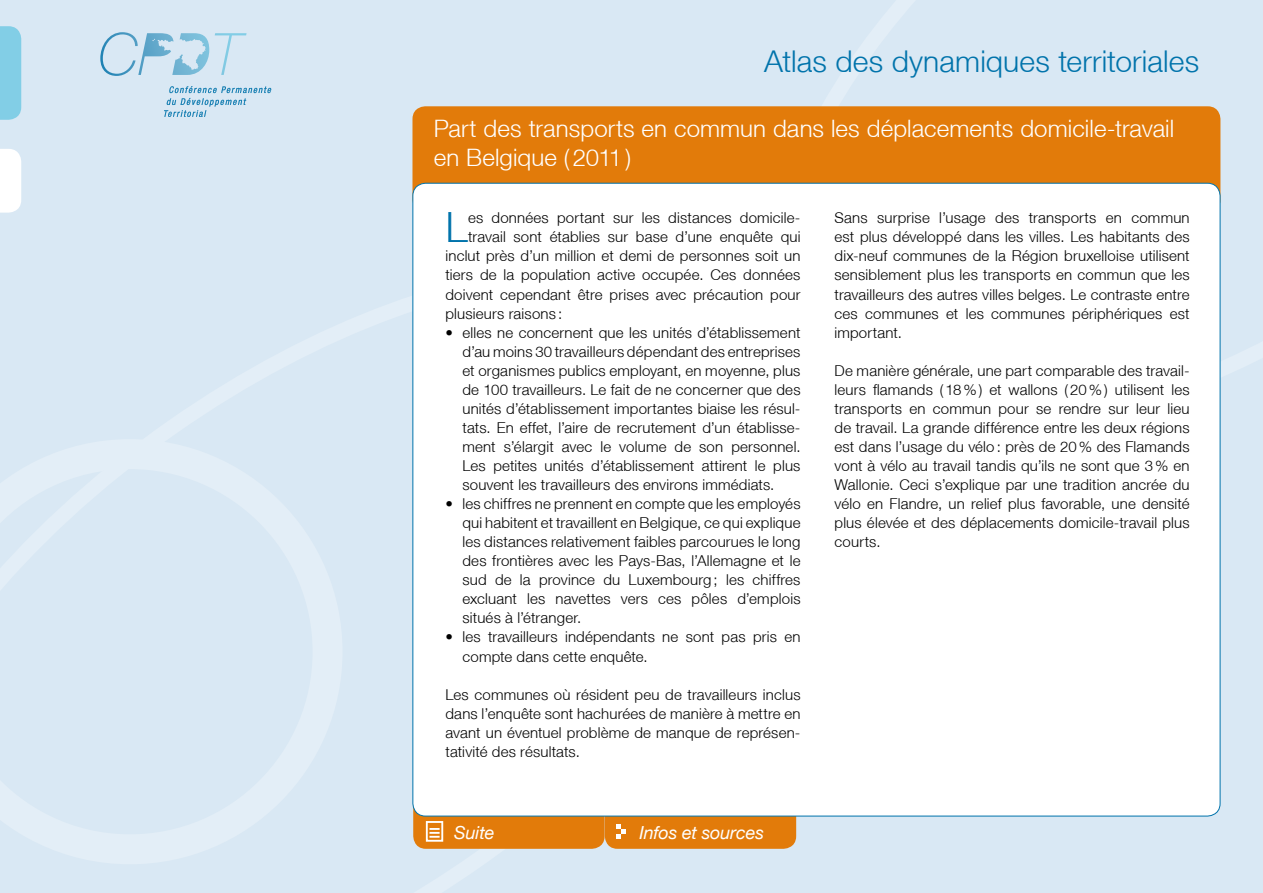
<style>
.page{position:relative;width:1263px;height:893px;background:#d9e8f4}
.page>*{position:absolute;margin:0;border:0;box-sizing:border-box;transform-origin:0 0}
.t1{font:300 41.7px "Helvetica Neue LT";color:#0073ab}
.t2{font:300 30px "Helvetica Neue LT";letter-spacing:.005em;color:#0073ab}
.t3{font:300 24px/28.8px "Helvetica Neue LT";letter-spacing:.005em;color:#fff}
.t4{font:italic 18px "Helvetica Neue LT";letter-spacing:-.01em;color:#fff}
.t5{font:300 15px/19px "Helvetica Neue LT";letter-spacing:.015em;color:#000;text-align:justify}
</style>
<div class="page">
<svg style="left:164px;top:86px;width:107px;height:31px"></svg>
<svg style="left:215px;top:33px;width:32px;height:42px"></svg>
<svg style="left:100px;top:32px;width:109px;height:44px"></svg>
<div style="left:0;top:26px;width:21px;height:94px;background:#82cee6"></div>
<svg style="left:0;top:149px;width:21px;height:64px"></svg>
<div style="left:412px;top:106px;width:808px;height:107px;background:#e27b0a;border-radius:13px"></div>
<div style="left:605px;top:772px;width:191px;height:77px;background:#e27b0a;border-radius:13px"></div>
<svg style="left:616px;top:824px;width:10px;height:15px"></svg>
<div style="left:413px;top:772px;width:192px;height:77px;background:#e27b0a;border-radius:13px"></div>
<div style="left:426px;top:821px;width:17px;height:21px;border:2px solid #fff"></div>
<svg style="left:429px;top:828px;width:11px;height:10px"></svg>
<div style="left:413px;top:183px;width:807px;height:633px;background:#fff;border-radius:13px"></div>
<h2 class="t2" style="left:764px;top:43px;width:436px">Atlas des dynamiques territoriales</h2>
<h3 class="t3" style="left:434px;top:113px;width:742px">Part des transports en commun dans les déplacements domicile-travail en Belgique (2011)</h3>
<h1 class="t1" style="left:445px;top:202px;width:24px">L</h1>
<p class="t5" style="left:468px;top:208px;width:334px">es données portant sur les distances domicile-</p>
<p class="t5" style="left:468px;top:227px;width:334px">travail sont établies sur base d’une enquête qui</p>
<p class="t5" style="left:445px;top:246px;width:357px">inclut près d’un million et demi de personnes soit un</p>
<p class="t5" style="left:445px;top:265px;width:356px">tiers de la population active occupée. Ces données</p>
<p class="t5" style="left:445px;top:284px;width:357px">doivent cependant être prises avec précaution pour</p>
<p class="t5" style="left:445px;top:303px;width:118px">plusieurs raisons :</p>
<p class="t5" style="left:462px;top:322px;width:340px;text-indent:-17px">• elles ne concernent que les unités d’établissement d’au moins 30 travailleurs dépendant des entreprises et organismes publics employant, en moyenne, plus de 100 travailleurs. Le fait de ne concerner que des unités d’établissement importantes biaise les résul&shy;tats. En effet, l’aire de recrutement d’un établisse&shy;ment s’élargit avec le volume de son personnel.<br>Les petites unités d’établissement attirent le plus souvent les travailleurs des environs immédiats.</p>
<p class="t5" style="left:462px;top:494px;width:340px;text-indent:-17px">• les chiffres ne prennent en compte que les employés qui habitent et travaillent en Belgique, ce qui explique les distances relativement faibles parcourues le long des frontières avec les Pays-Bas, l’Allemagne et le sud de la province du Luxembourg; les chiffres excluant les navettes vers ces pôles d’emplois situés à l’étranger.</p>
<p class="t5" style="left:462px;top:627px;width:340px;text-indent:-17px">• les travailleurs indépendants ne sont pas pris en compte dans cette enquête.</p>
<p class="t5" style="left:445px;top:684px;width:357px">Les communes où résident peu de travailleurs inclus dans l’enquête sont hachurées de manière à mettre en avant un éventuel problème de manque de représen&shy;tativité des résultats.</p>
<p class="t4" style="left:454px;top:822px;width:42px">Suite</p>
<p class="t4" style="left:639px;top:822px;width:126px">Infos et sources</p>
<p class="t5" style="left:834px;top:208px;width:357px">Sans surprise l’usage des transports en commun est plus développé dans les villes. Les habitants des dix-neuf communes de la Région bruxelloise utilisent sensiblement plus les transports en commun que les travailleurs des autres villes belges. Le contraste entre ces communes et les communes périphériques est important.</p>
<p class="t5" style="left:834px;top:361px;width:357px">De manière générale, une part comparable des travail&shy;leurs flamands (18%) et wallons (20%) utilisent les transports en commun pour se rendre sur leur lieu de travail. La grande différence entre les deux régions est dans l’usage du vélo: près de 20% des Flamands vont à vélo au travail tandis qu’ils ne sont que 3% en Wallonie. Ceci s’explique par une tradition ancrée du vélo en Flandre, un relief plus favorable, une densité plus élevée et des déplacements domicile-travail plus courts.</p>
</div>
